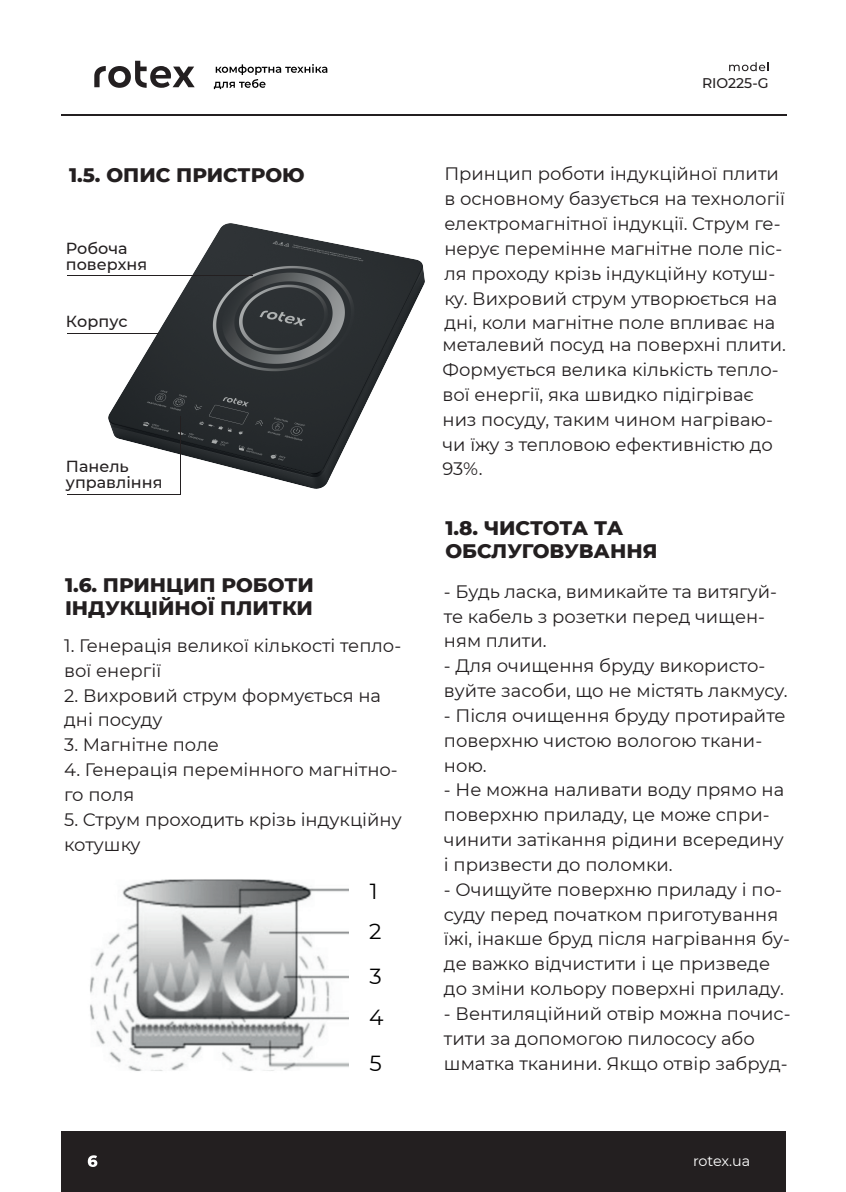
<style>
.page{position:relative;width:846px;height:1192px;background:#fff}
.page>*{position:absolute;margin:0;border:0;box-sizing:border-box;transform-origin:0 0}
.t1{font:21.8px/40px "Montserrat";color:#000}
.t2{font:800 20px/23.2px "Montserrat";color:#231f20}
.t3{font:18px/24.8px "Montserrat";color:#231f20}
.t4{font:500 16px/16px "Montserrat";color:#231f20}
.t5{font:14.4px "Montserrat";letter-spacing:-.015em;color:#fff}
.t6{font:500 14px "Montserrat";color:#231f20}
</style>
<div class="page">
<img style="left:108px;top:224px;width:317px;height:264px">
<div style="left:62px;top:1131px;width:724px;height:60px;background:#231f20"></div>
<hr style="left:61px;top:114px;width:725px;height:1px;background:#231f20">
<svg style="left:88px;top:1155px;width:9px;height:12px"></svg>
<svg style="left:94px;top:61px;width:101px;height:27px"></svg>
<svg style="left:214px;top:64px;width:113px;height:25px"></svg>
<svg style="left:729px;top:62px;width:39px;height:9px"></svg>
<img style="left:90px;top:879px;width:259px;height:192px">
<hr style="left:67px;top:275px;width:185px;height:1px;background:#231f20">
<hr style="left:67px;top:333px;width:92px;height:1px;background:#231f20">
<hr style="left:67px;top:494px;width:114px;height:1px;background:#231f20">
<hr style="left:180px;top:416px;width:1px;height:79px;background:#231f20">
<p class="t2" style="left:69px;top:162px;width:237px">1.5. ОПИС ПРИСТРОЮ</p>
<p class="t4" style="left:66px;top:239px;width:83px">Робоча поверхня</p>
<p class="t4" style="left:66px;top:313px;width:63px">Корпус</p>
<p class="t4" style="left:66px;top:457px;width:98px">Панель управління</p>
<p class="t2" style="left:65px;top:572px;width:250px">1.6. ПРИНЦИП РОБОТИ<br>ІНДУКЦІЙНОЇ ПЛИТКИ</p>
<p class="t3" style="left:64px;top:632px;width:338px">1. Генерація великої кількості тепло&shy;вої енергії</p>
<p class="t3" style="left:64px;top:682px;width:318px">2. Вихровий струм формується на дні посуду</p>
<p class="t3" style="left:64px;top:732px;width:156px">3. Магнітне поле</p>
<p class="t3" style="left:64px;top:756px;width:335px">4. Генерація перемінного магнітно&shy;го поля</p>
<p class="t3" style="left:64px;top:806px;width:339px">5. Струм проходить крізь індукційну котушку</p>
<p class="t1" style="left:369px;top:870px;width:14px">1<br>2</p>
<p class="t1" style="left:369px;top:954px;width:16px;line-height:41.2px">3<br>4</p>
<p class="t1" style="left:369px;top:1042px;width:14px">5</p>
<p class="t6" style="left:702px;top:73px;width:68px">RIO225-G</p>
<p class="t3" style="left:444px;top:161px;width:342px">Принцип роботи індукційної плити в основному базується на технології електромагнітної індукції. Струм ге&shy;нерує перемінне магнітне поле піс&shy;ля проходу крізь індукційну котуш&shy;ку. Вихровий струм утворюється на дні, коли магнітне поле впливає на</p>
<p class="t3" style="left:442px;top:332px;width:345px">металевий посуд на поверхні плити.<br>Формується велика кількість тепло&shy;вої енергії, яка швидко підігріває низ посуду, таким чином нагріваю&shy;чи їжу з тепловою ефективністю до<br>93%.</p>
<p class="t2" style="left:445px;top:515px;width:214px">1.8. ЧИСТОТА ТА<br>ОБСЛУГОВУВАННЯ</p>
<p class="t3" style="left:444px;top:578px;width:335px">- Будь ласка, вимикайте та витягуй&shy;те кабель з розетки перед чищен&shy;ням плити.</p>
<p class="t3" style="left:444px;top:653px;width:345px">- Для очищення бруду використо&shy;вуйте засоби, що не містять лакмусу.</p>
<p class="t3" style="left:444px;top:702px;width:343px">- Після очищення бруду протирайте поверхню чистою вологою ткани&shy;ною.</p>
<p class="t3" style="left:444px;top:777px;width:342px">- Не можна наливати воду прямо на поверхню приладу, це може спри&shy;чинити затікання рідини всередину і призвести до поломки.</p>
<p class="t3" style="left:444px;top:876px;width:347px">- Очищуйте поверхню приладу і по&shy;суду перед початком приготування їжі, інакше бруд після нагрівання бу&shy;де важко відчистити і це призведе до зміни кольору поверхні приладу.</p>
<p class="t3" style="left:444px;top:1000px;width:348px">- Вентиляційний отвір можна почис&shy;тити за допомогою пилососу або шматка тканини. Якщо отвір забруд-</p>
<p class="t5" style="left:693px;top:1151px;width:59px">rotex.ua</p>
</div>
